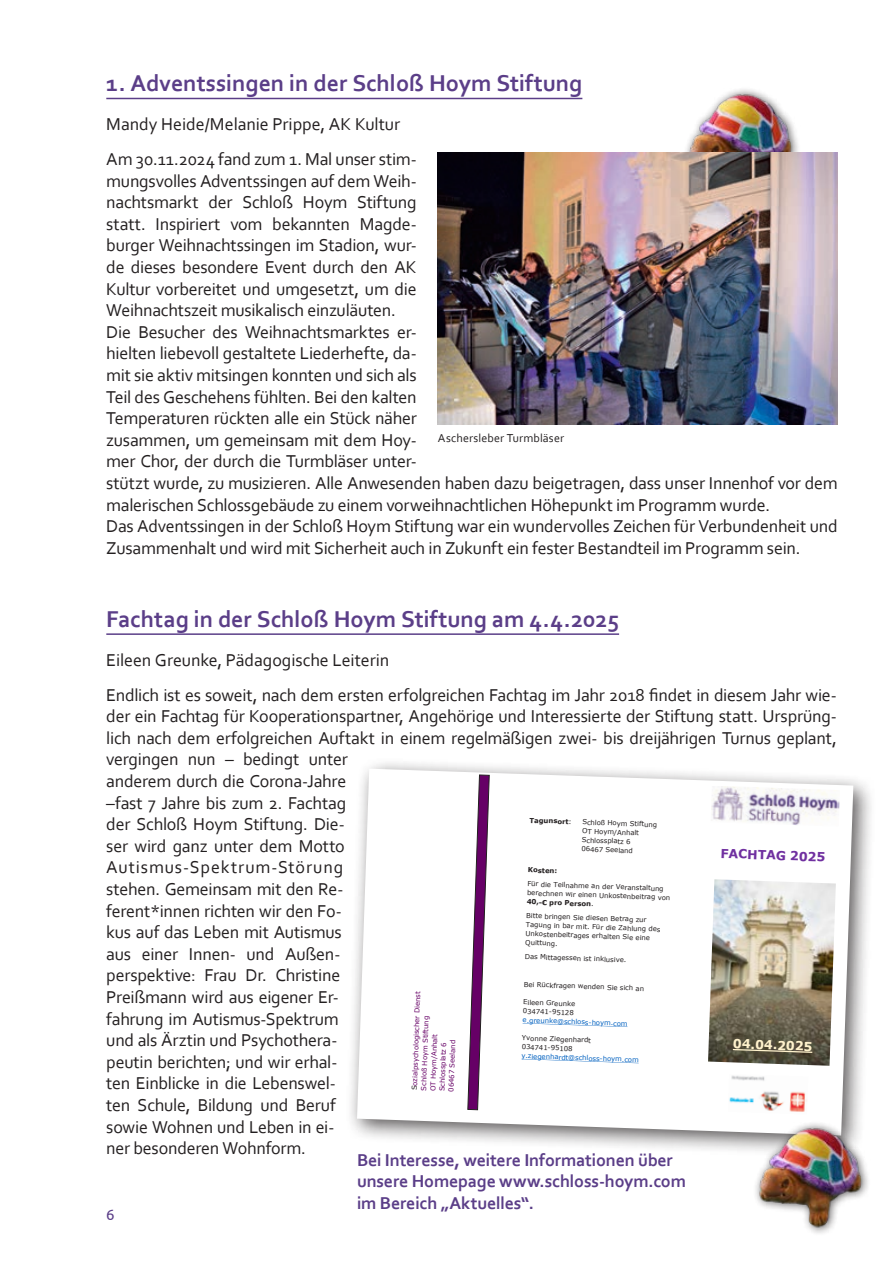
<style>
.page{position:relative;width:893px;height:1263px;background:#fff}
.page>*{position:absolute;margin:0;border:0;box-sizing:border-box;transform-origin:0 0}
.t1{font:700 24px "Corbel";color:#5b3e88}
.t2{font:18px/21.6px "Corbel";letter-spacing:-.015em;color:#231f20}
.t3{font:700 18px/21.6px "Corbel";letter-spacing:-.01em;color:#5b3e88}
.t4{font:15px "Ubuntu";color:#5b3e88}
.t5{font:700 12.45px "Verdana";color:#7030a0}
.t6{font:700 12.45px "Verdana";color:#fff2cc}
.t7{font:12px "Corbel";letter-spacing:.015em;color:#231f20}
.t8{font:6.9px/9px "Verdana";color:#231f20}
.t9{font:6.9px/9.1px "Verdana";color:#606}
.t10{font:6.9px "Verdana";color:#0563c1}
.t11{font:700 6.9px "Verdana";color:#231f20}
.s1{font-weight:400}
.s2{font-weight:700}
.s3{color:#231f20}
</style>
<div class="page">
<hr style="left:106px;top:98px;width:476px;height:1px;background:#5b3e88">
<img style="left:680px;top:89px;width:136px;height:64px">
<img style="left:438px;top:153px;width:400px;height:272px">
<hr style="left:106px;top:633px;width:513px;height:2px;background:#5b3e88">
<div style="left:345px;top:757px;width:531px;height:401px;background:#231f20;opacity:.75"></div>
<svg style="left:357px;top:769px;width:496px;height:366px"></svg>
<img style="left:711px;top:786px;width:129px;height:40px">
<img style="left:728px;top:1077px;width:80px;height:37px">
<svg style="left:523px;top:1023px;width:104px;height:4px"></svg>
<svg style="left:521px;top:1059px;width:118px;height:4px"></svg>
<svg style="left:702px;top:877px;width:138px;height:200px"></svg>
<svg style="left:362px;top:784px;width:154px;height:336px"></svg>
<svg style="left:467px;top:774px;width:23px;height:336px"></svg>
<div style="left:753px;top:1120px;width:118px;height:115px;background:#231f20;opacity:.75"></div>
<img style="left:750px;top:1116px;width:126px;height:115px">
<h1 class="t1" style="left:106px;top:69px;width:478px">1. Adventssingen in der Schloß Hoym Stiftung</h1>
<p class="t2" style="left:106px;top:113px;width:295px">Mandy Heide/Melanie Prippe, AK Kultur</p>
<p class="t2" style="left:106px;top:148px;width:733px">Am 30.11.2024 fand zum 1. Mal unser stim-<br>mungsvolles Adventssingen auf dem Weih-<br>nachtsmarkt der Schloß Hoym Stiftung<br>statt. Inspiriert vom bekannten Magde-<br>burger Weihnachtssingen im Stadion, wur-<br>de dieses besondere Event durch den AK<br>Kultur vorbereitet und umgesetzt, um die<br>Weihnachtszeit musikalisch einzuläuten.<br>Die Besucher des Weihnachtsmarktes er-<br>hielten liebevoll gestaltete Liederhefte, da-<br>mit sie aktiv mitsingen konnten und sich als<br>Teil des Geschehens fühlten. Bei den kalten<br>Temperaturen rückten alle ein Stück näher<br>zusammen, um gemeinsam mit dem Hoy-<br>mer Chor, der durch die Turmbläser unter-<br>stützt wurde, zu musizieren. Alle Anwesenden haben dazu beigetragen, dass unser Innenhof vor dem malerischen Schlossgebäude zu einem vorweihnachtlichen Höhepunkt im Programm wurde.<br>Das Adventssingen in der Schloß Hoym Stiftung war ein wundervolles Zeichen für Verbundenheit und Zusammenhalt und wird mit Sicherheit auch in Zukunft ein fester Bestandteil im Programm sein.</p>
<p class="t7" style="left:438px;top:431px;width:128px">Aschersleber Turmbläser</p>
<h1 class="t1" style="left:106px;top:604px;width:514px">Fachtag in der Schloß Hoym Stiftung am 4.4.2025</h1>
<p class="t2" style="left:106px;top:649px;width:285px">Eileen Greunke, Pädagogische Leiterin</p>
<p class="t2" style="left:106px;top:683px;width:732px">Endlich ist es soweit, nach dem ersten erfolgreichen Fachtag im Jahr 2018 findet in diesem Jahr wie&shy;der ein Fachtag für Kooperationspartner, Angehörige und Interessierte der Stiftung statt. Ursprüng&shy;lich nach dem erfolgreichen Auftakt in einem regelmäßigen zwei- bis dreijährigen Turnus geplant, vergingen nun – bedingt unter<br>anderem durch die Corona-Jahre<br>–fast 7 Jahre bis zum 2. Fachtag<br>der Schloß Hoym Stiftung. Die-<br>ser wird ganz unter dem Motto<br>Autismus-Spektrum-Störung<br>stehen. Gemeinsam mit den Re-<br>ferent*innen richten wir den Fo-<br>kus auf das Leben mit Autismus<br>aus einer Innen- und Außen-<br>perspektive: Frau Dr. Christine<br>Preißmann wird aus eigener Er-<br>fahrung im Autismus-Spektrum<br>und als Ärztin und Psychothera-<br>peutin berichten; und wir erhal-<br>ten Einblicke in die Lebenswel-<br>ten Schule, Bildung und Beruf<br>sowie Wohnen und Leben in ei-<br>ner besonderen Wohnform.</p>
<p class="t11" style="left:530px;top:815px;width:44px;rotate:2deg">Tagunsort<span class="s1">:</span></p>
<p class="t8" style="left:583px;top:817px;width:76px;rotate:2deg">Schloß Hoym Stiftung<br>OT Hoym/Anhalt<br>Schlossplatz 6<br>06467 Seeland</p>
<p class="t11" style="left:528px;top:865px;width:31px;rotate:2deg">Kosten:</p>
<p class="t8" style="left:528px;top:879px;width:145px;rotate:2deg">Für die Teilnahme an der Veranstaltung berechnen wir einen Unkostenbeitrag von<br><span class="s2">40,-€ pro Person</span>.</p>
<p class="t8" style="left:526px;top:911px;width:136px;rotate:2deg">Bitte bringen Sie diesen Betrag zur<br>Tagung in bar mit. Für die Zahlung des<br>Unkostenbeitrages erhalten Sie eine<br>Quittung.</p>
<p class="t8" style="left:525px;top:952px;width:103px;rotate:2deg">Das Mittagessen ist inklusive.</p>
<p class="t8" style="left:524px;top:979px;width:122px;rotate:2deg">Bei Rückfragen wenden Sie sich an</p>
<p class="t8" style="left:523px;top:997px;width:53px;rotate:2deg">Eileen Greunke<br>034741-95128</p>
<p class="t10" style="left:523px;top:1015px;width:107px;rotate:2deg">e.greunke@schloss-hoym.com</p>
<p class="t8" style="left:522px;top:1033px;width:71px;rotate:2deg">Yvonne Ziegenhardt<br>034741-95108</p>
<p class="t10" style="left:522px;top:1051px;width:119px;rotate:2deg">y.ziegenhardt@schloss-hoym.com</p>
<p class="t5" style="left:721px;top:844px;width:106px;rotate:2deg">FACHTAG 2025</p>
<p class="t9" style="left:410px;top:1090px;width:100px;rotate:-88deg"><span class="s3">S</span>ozialpsychologischer Dienst<br>Schloß Hoym Stiftung<br>OT Hoym/Anhalt<br>Schlossplatz 6<br>06467 Seeland</p>
<p class="t6" style="left:733px;top:1035px;width:81px;rotate:2deg">04.04.2025</p>
<p class="t3" style="left:357px;top:1148px;width:331px">Bei Interesse, weitere Informationen über unsere Homepage www.schloss-hoym.com im Bereich „Aktuelles“.</p>
<p class="t4" style="left:106px;top:1206px;width:10px">6</p>
</div>
